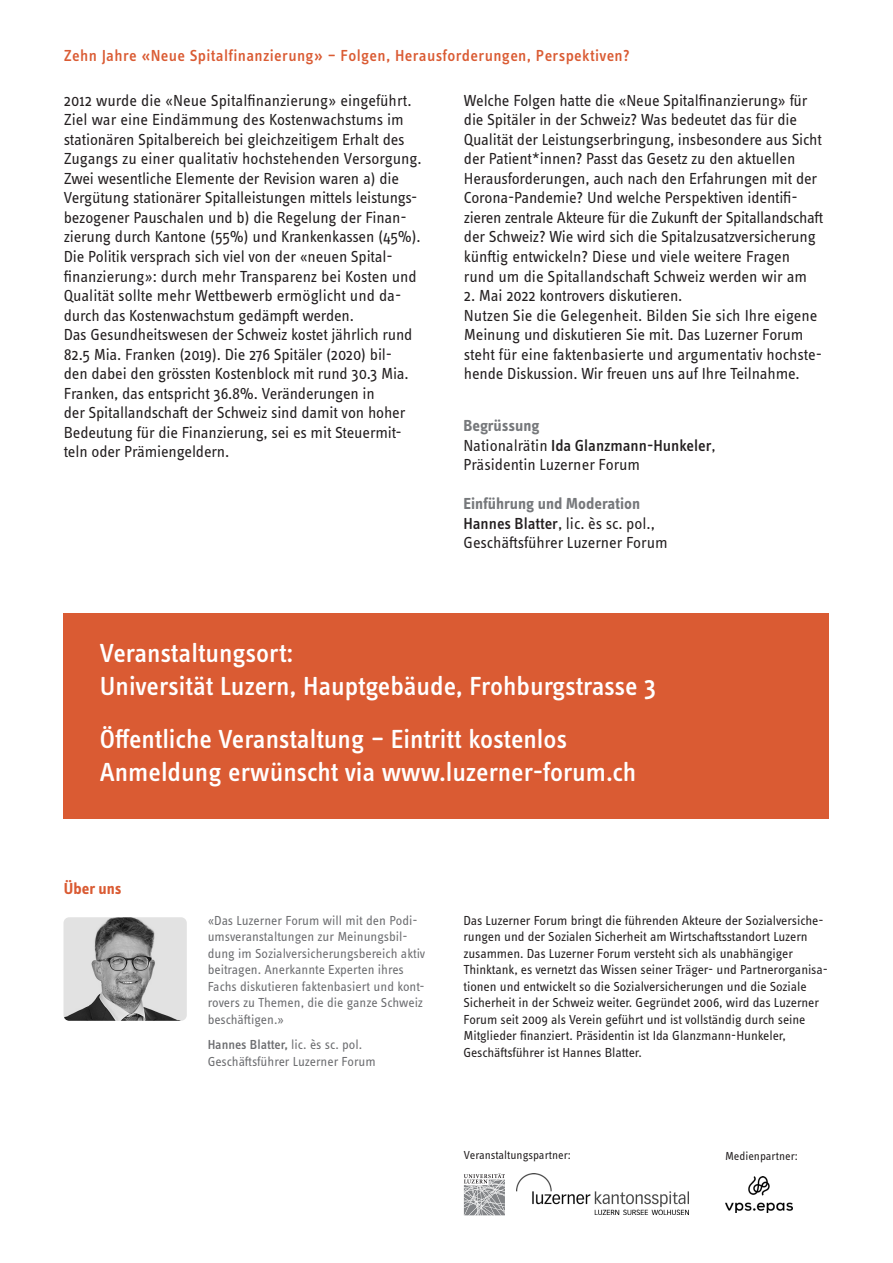
<style>
.page{position:relative;width:893px;height:1263px;background:#fff}
.page>*{position:absolute;margin:0;border:0;box-sizing:border-box;transform-origin:0 0}
.t1{font:500 27px/33px "Info Text OT";color:#fff}
.t2{font:16.5px/19.5px "Info Text OT";letter-spacing:-.01em;color:#231f20}
.t3{font:500 16.5px "Info Text OT";letter-spacing:.02em;color:#da5b33}
.t4{font:700 16.5px "Info Text OT";color:#da5b33}
.t5{font:13.5px/16.5px "Info Text OT";letter-spacing:-.005em;color:#231f20}
.t6{font:13.5px/16.5px "Info Text OT";color:#6c6d70}
.t7{font:12px "Info Text OT";color:#231f20}
.s1{font-weight:700;color:#76787b}
.s2{font-weight:500}
</style>
<div class="page">
<svg style="left:464px;top:1173px;width:41px;height:42px;background:#b2b2b4"></svg>
<img style="left:725px;top:1176px;width:67px;height:36px">
<img style="left:517px;top:1173px;width:172px;height:42px">
<div style="left:63px;top:613px;width:766px;height:205px;background:#da5b33"></div>
<img style="left:63px;top:917px;width:124px;height:104px">
<p class="t3" style="left:64px;top:46px;width:567px">Zehn Jahre «Neue Spitalfinanzierung» – Folgen, Herausforderungen, Perspektiven?</p>
<p class="t2" style="left:64px;top:90px;width:359px">2012 wurde die «Neue Spitalfinanzierung» eingeführt.<br>Ziel war eine Eindämmung des Kostenwachstums im stationären Spitalbereich bei gleichzeitigem Erhalt des Zugangs zu einer qualitativ hochstehenden Versorgung.<br>Zwei wesentliche Elemente der Revision waren a) die Vergütung stationärer Spitalleistungen mittels leistungs&shy;bezogener Pauschalen und b) die Regelung der Finan&shy;zierung durch Kantone (55%) und Krankenkassen (45%).<br>Die Politik versprach sich viel von der «neuen Spital&shy;finanzierung»: durch mehr Transparenz bei Kosten und Qualität sollte mehr Wettbewerb ermöglicht und da&shy;durch das Kostenwachstum gedämpft werden.<br>Das Gesundheitswesen der Schweiz kostet jährlich rund 82.5 Mia. Franken (2019). Die 276 Spitäler (2020) bil-<br>den dabei den grössten Kostenblock mit rund 30.3 Mia.<br>Franken, das entspricht 36.8%. Veränderungen in<br>der Spitallandschaft der Schweiz sind damit von hoher Bedeutung für die Finanzierung, sei es mit Steuermit&shy;teln oder Prämiengeldern.</p>
<p class="t2" style="left:464px;top:90px;width:361px">Welche Folgen hatte die «Neue Spitalfinanzierung» für die Spitäler in der Schweiz? Was bedeutet das für die Qualität der Leistungserbringung, insbesondere aus Sicht der Patient*innen? Passt das Gesetz zu den aktuellen Herausforderungen, auch nach den Erfahrungen mit der Corona-Pandemie? Und welche Perspektiven identifi&shy;zieren zentrale Akteure für die Zukunft der Spitallandschaft der Schweiz? Wie wird sich die Spitalzusatzversicherung künftig entwickeln? Diese und viele weitere Fragen rund um die Spitallandschaft Schweiz werden wir am</p>
<p class="t2" style="left:464px;top:285px;width:360px">2. Mai 2022 kontrovers diskutieren.<br>Nutzen Sie die Gelegenheit. Bilden Sie sich Ihre eigene Meinung und diskutieren Sie mit. Das Luzerner Forum steht für eine faktenbasierte und argumentativ hochste&shy;hende Diskussion. Wir freuen uns auf Ihre Teilnahme.</p>
<p class="t2" style="left:463px;top:415px;width:254px"><span class="s1">Begrüssung<br></span>Nationalrätin <span class="s2">Ida Glanzmann-Hunkeler</span>,<br>Präsidentin Luzerner Forum</p>
<p class="t2" style="left:463px;top:493px;width:206px"><span class="s1">Einführung und Moderation<br></span><span class="s2">Hannes Blatter</span>, lic. ès sc. pol.,<br>Geschäftsführer Luzerner Forum</p>
<h1 class="t1" style="left:100px;top:636px;width:558px">Veranstaltungsort:<br>Universität Luzern, Hauptgebäude, Frohburgstrasse 3</h1>
<h1 class="t1" style="left:100px;top:722px;width:538px">Öffentliche Veranstaltung – Eintritt kostenlos<br>Anmeldung erwünscht via www.luzerner-forum.ch</h1>
<p class="t4" style="left:64px;top:878px;width:59px">Über uns</p>
<p class="t6" style="left:208px;top:911px;width:219px">«Das Luzerner Forum will mit den Podi&shy;umsveranstaltungen zur Meinungsbil&shy;dung im Sozialversicherungsbereich aktiv beitragen. Anerkannte Experten ihres Fachs diskutieren faktenbasiert und kont&shy;rovers zu Themen, die die ganze Schweiz beschäftigen.»</p>
<p class="t6" style="left:208px;top:1036px;width:170px"><span class="s2">Hannes Blatter,</span> lic. ès sc. pol.<br>Geschäftsführer Luzerner Forum</p>
<p class="t5" style="left:463px;top:911px;width:366px">Das Luzerner Forum bringt die führenden Akteure der Sozialversiche&shy;rungen und der Sozialen Sicherheit am Wirtschaftsstandort Luzern zusammen. Das Luzerner Forum versteht sich als unabhängiger Thinktank, es vernetzt das Wissen seiner Träger- und Partnerorganisa&shy;tionen und entwickelt so die Sozialversicherungen und die Soziale Sicherheit in der Schweiz weiter. Gegründet 2006, wird das Luzerner Forum seit 2009 als Verein geführt und ist vollständig durch seine Mitglieder finanziert. Präsidentin ist Ida Glanzmann-Hunkeler, Geschäftsführer ist Hannes Blatter.</p>
<p class="t7" style="left:464px;top:1147px;width:109px">Veranstaltungspartner:</p>
<p class="t7" style="left:725px;top:1148px;width:74px">Medienpartner:</p>
</div>
